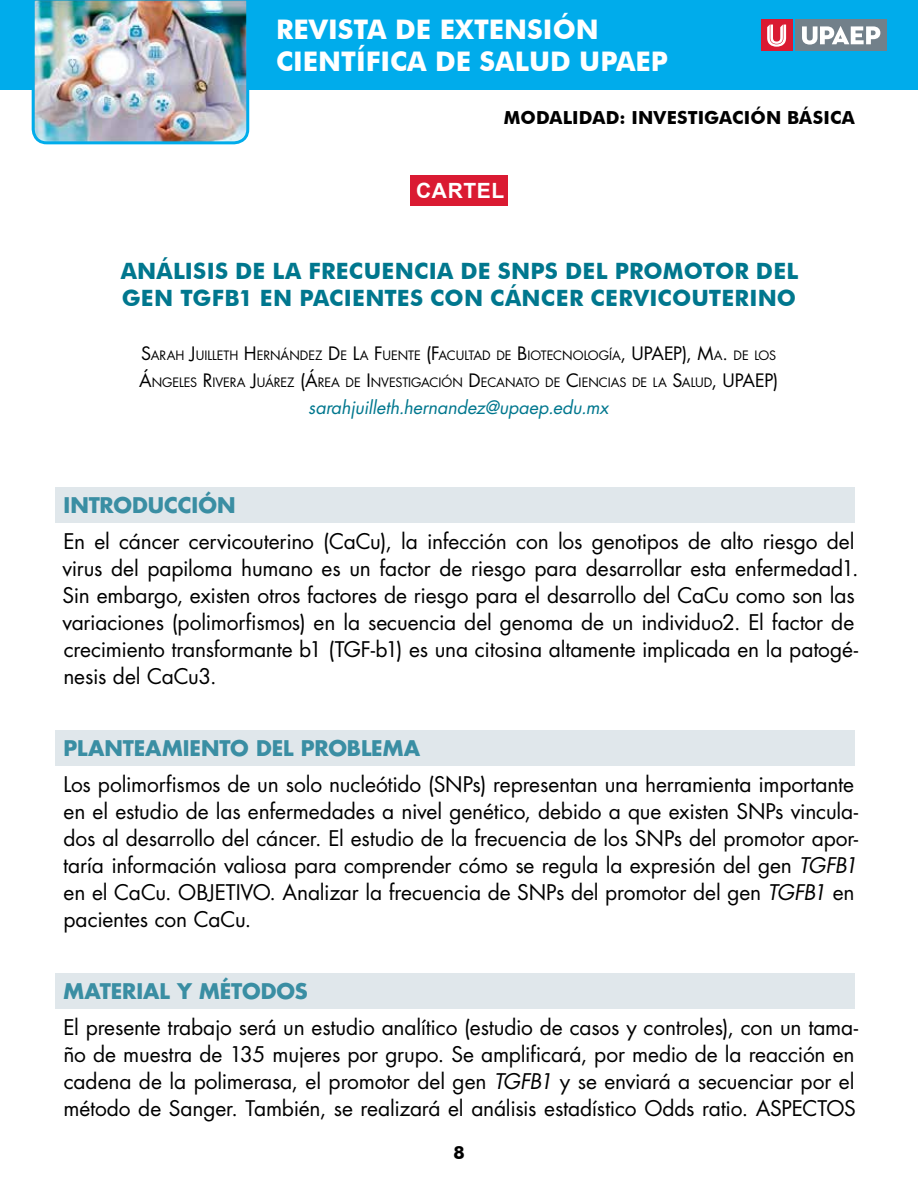
<style>
.page{position:relative;width:918px;height:1188px;background:#fff}
.page>*{position:absolute;margin:0;border:0;box-sizing:border-box;transform-origin:0 0}
.t1{font:700 27px/32.4px "Futura BT";color:#fff}
.t2{font:700 22.5px/27px "Futura BT";letter-spacing:.01em;color:#00778e}
.t3{font:21px/27px "Futura Std";letter-spacing:-.005em;color:#000}
.t4{font:700 21px "Futura Std";letter-spacing:-.005em;color:#3a8ea3}
.t5{font:700 21px "Arial";letter-spacing:.03em;color:#fff}
.t6{font:italic 18px "Futura Std";letter-spacing:-.005em;color:#00778e}
.t7{font:700 18px "Futura BT";letter-spacing:.01em;color:#000}
.t8{font:18px "Futura Std";color:#000}
.t9{font:12.6px/27px "Futura Std";letter-spacing:-.005em;color:#000}
.s1{font-size:18px}
.s2{font-style:italic}
</style>
<div class="page">
<div style="left:0;top:0;width:918px;height:90px;background:#00aceb"></div>
<img style="left:31px;top:0;width:219px;height:145px">
<div style="left:796px;top:20px;width:91px;height:31px;background:#72808a"></div>
<svg style="left:802px;top:26px;width:78px;height:19px"></svg>
<div style="left:761px;top:20px;width:31px;height:31px;background:#da1a32"></div>
<svg style="left:767px;top:25px;width:19px;height:22px"></svg>
<div style="left:410px;top:175px;width:98px;height:30px;background:#da1a32"></div>
<div style="left:56px;top:487px;width:799px;height:36px;background:#e0e7eb"></div>
<div style="left:56px;top:730px;width:799px;height:36px;background:#e0e7eb"></div>
<div style="left:56px;top:973px;width:799px;height:36px;background:#e0e7eb"></div>
<p class="t1" style="left:276px;top:13px;width:393px">REVISTA DE EXTENSIÓN<br>CIENTÍFICA DE SALUD UPAEP</p>
<p class="t7" style="left:504px;top:107px;width:346px">MODALIDAD: INVESTIGACIÓN BÁSICA</p>
<p class="t5" style="left:416px;top:176px;width:90px">CARTEL</p>
<p class="t2" style="left:121px;top:257px;width:677px">ANÁLISIS DE LA FRECUENCIA DE SNPS DEL PROMOTOR DEL<br>GEN TGFB1 EN PACIENTES CON CÁNCER CERVICOUTERINO</p>
<p class="t9" style="left:141px;top:342px;width:502px"><span class="s1">S</span>ARAH <span class="s1">J</span>UILLETH <span class="s1">H</span> ERNÁNDEZ <span class="s1">D</span> E <span class="s1">L</span>A <span class="s1">F</span>UENTE <span class="s1">(F</span>ACULTAD DE <span class="s1">B</span> IOTECNOLOGÍA<span class="s1">, UPAEP</span></p>
<p class="t9" style="left:139px;top:342px;width:639px;text-indent:543px"><span class="s1">), M</span>A<span class="s1">.</span> DE LOS<br><span class="s1">Á</span>NGELES <span class="s1">R</span>IVERA <span class="s1">J</span>UÁREZ <span class="s1">(Á</span>REA DE <span class="s1">I</span> NVESTIGACIÓN <span class="s1">D</span> ECANATO DE <span class="s1">C</span>IENCIAS DE LA <span class="s1">S</span>ALUD<span class="s1">, UPAEP</span></p>
<p class="t8" style="left:773px;top:369px;width:7px">)</p>
<p class="t6" style="left:308px;top:396px;width:302px">sarahjuilleth.hernandez@upaep.edu.mx</p>
<p class="t4" style="left:64px;top:491px;width:173px">INTRODUCCIÓN</p>
<p class="t3" style="left:62px;top:528px;width:798px">En el cáncer cervicouterino (CaCu), la infección con los genotipos de alto riesgo del virus del papiloma humano es un factor de riesgo para desarrollar esta enfermedad1.<br>Sin embargo, existen otros factores de riesgo para el desarrollo del CaCu como son las variaciones (polimorfismos) en la secuencia del genoma de un individuo2. El factor de crecimiento transformante b1 (TGF-b1) es una citosina altamente implicada en la patogé&shy;nesis del CaCu3.</p>
<p class="t4" style="left:64px;top:734px;width:358px">PLANTEAMIENTO DEL PROBLEMA</p>
<p class="t3" style="left:63px;top:771px;width:796px">Los polimorfismos de un solo nucleótido (SNPs) representan una herramienta importante en el estudio de las enfermedades a nivel genético, debido a que existen SNPs vincula&shy;dos al desarrollo del cáncer. El estudio de la frecuencia de los SNPs del promotor apor&shy;taría información valiosa para comprender cómo se regula la expresión del gen <span class="s2">TGFB1 </span>en el CaCu. OBJETIVO. Analizar la frecuencia de SNPs del promotor del gen <span class="s2">TGFB1</span> en pacientes con CaCu.</p>
<p class="t4" style="left:64px;top:977px;width:246px">MATERIAL Y MÉTODOS</p>
<p class="t3" style="left:63px;top:1014px;width:796px">El presente trabajo será un estudio analítico (estudio de casos y controles), con un tama&shy;ño de muestra de 135 mujeres por grupo. Se amplificará, por medio de la reacción en cadena de la polimerasa, el promotor del gen <span class="s2">TGFB1</span> y se enviará a secuenciar por el método de Sanger. También, se realizará el análisis estadístico Odds ratio. ASPECTOS</p>
<p class="t7" style="left:453px;top:1142px;width:13px">8</p>
</div>
